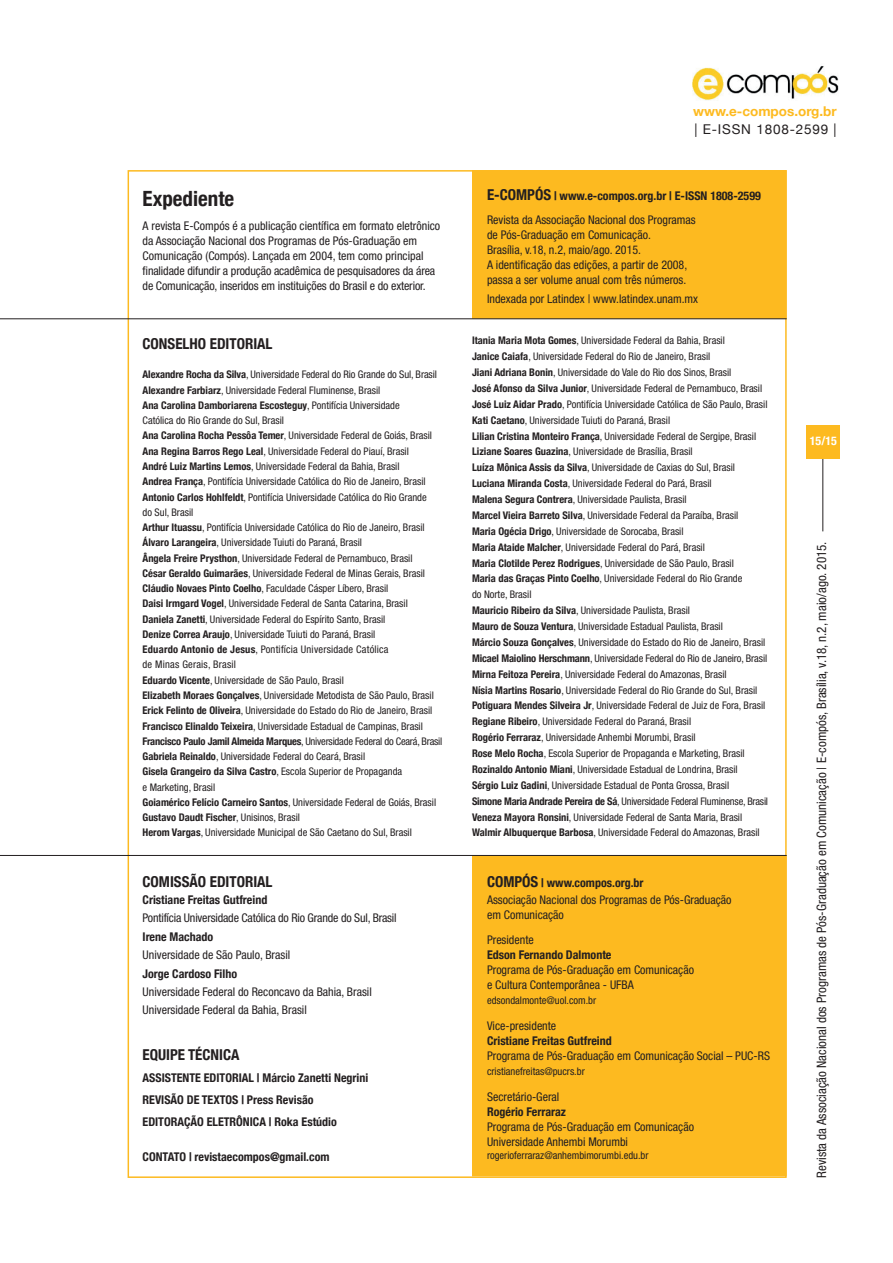
<style>
.page{position:relative;width:893px;height:1263px;background:#fff}
.page>*{position:absolute;margin:0;border:0;box-sizing:border-box;transform-origin:0 0}
.t1{font:700 condensed 21px "Helvetica Neue";color:#231f20}
.t2{font:700 condensed 15px "Helvetica Neue";color:#231f20}
.t3{font:700 13.5px "Helvetica Neue";color:#fdba20}
.t4{font:13.5px "Helvetica Neue";letter-spacing:.06em;color:#231f20}
.t5{font:condensed 13.05px "Helvetica Neue LT Std";color:#231f20}
.t6{font:condensed 12px/15px "Helvetica Neue LT Pro";color:#231f20}
.t7{font:700 condensed 12px/22px "Helvetica Neue";color:#231f20}
.t8{font:700 condensed 12px "Helvetica Neue";color:#fff}
.t9{font:condensed 10.5px/15.9px "Helvetica Neue LT Pro";color:#231f20}
.t10{font:700 condensed 10.5px "Helvetica Neue";color:#231f20}
.s1{font-family:"Helvetica Neue";font-weight:700}
.s2{font-family:"Helvetica Neue LT Pro";font-weight:400}
.s3{font-size:15px}
</style>
<div class="page">
<hr style="left:822px;top:455px;width:1px;height:76px;background:#231f20">
<div style="left:806px;top:425px;width:34px;height:33px;background:#fdba20"></div>
<img style="left:692px;top:66px;width:147px;height:34px">
<div style="left:472px;top:170px;width:315px;height:149px;background:#fdba20"></div>
<div style="left:472px;top:855px;width:315px;height:321px;background:#fdba20"></div>
<hr style="left:0;top:318px;width:787px;height:1px;background:#231f20">
<hr style="left:0;top:855px;width:787px;height:1px;background:#231f20">
<h1 class="t1" style="left:143px;top:181px;width:93px">Expediente</h1>
<p class="t6" style="left:143px;top:218px;width:299px">A revista E-Compós é a publicação científica em formato eletrônico da Associação Nacional dos Programas de Pós-Graduação em Comunicação (Compós). Lançada em 2004, tem como principal finalidade difundir a produção acadêmica de pesquisadores da área de Comunicação, inseridos em instituições do Brasil e do exterior.</p>
<h2 class="t2" style="left:143px;top:331px;width:131px">CONSELHO EDITORIAL</h2>
<p class="t9" style="left:143px;top:367px;width:296px;line-height:15.3px"><span class="s1">Alexandre Rocha da Silva</span>, Universidade Federal do Rio Grande do Sul, Brasil<br><span class="s1">Alexandre Farbiarz</span>, Universidade Federal Fluminense, Brasil</p>
<p class="t10" style="left:143px;top:396px;width:259px">Ana Carolina Damboriarena Escosteguy<span class="s2">, Pontifícia Universidade</span></p>
<p class="t9" style="left:143px;top:413px;width:301px;line-height:15.3px">Católica do Rio Grande do Sul, Brasil<br><span class="s1">Ana Carolina Rocha Pessôa Temer</span>, Universidade Federal de Goiás, Brasil <span class="s1">Ana Regina Barros Rego Leal</span>, Universidade Federal do Piauí, Brasil<br><span class="s1">André Luiz Martins Lemos</span>, Universidade Federal da Bahia, Brasil<br><span class="s1">Andrea França</span>, Pontifícia Universidade Católica do Rio de Janeiro, Brasil <span class="s1">Antonio Carlos Hohlfeldt</span>, Pontifícia Universidade Católica do Rio Grande<br>do Sul, Brasil<br><span class="s1">Arthur Ituassu</span>, Pontifícia Universidade Católica do Rio de Janeiro, Brasil <span class="s1">Álvaro Larangeira</span>, Universidade Tuiuti do Paraná, Brasil<br><span class="s1">Ângela Freire Prysthon</span>, Universidade Federal de Pernambuco, Brasil<br><span class="s1">César Geraldo Guimarães</span>, Universidade Federal de Minas Gerais, Brasil <span class="s1">Cláudio Novaes Pinto Coelho</span>, Faculdade Cásper Líbero, Brasil<br><span class="s1">Daisi Irmgard Vogel</span>, Universidade Federal de Santa Catarina, Brasil<br><span class="s1">Daniela Zanetti</span>, Universidade Federal do Espírito Santo, Brasil<br><span class="s1">Denize Correa Araujo</span>, Universidade Tuiuti do Paraná, Brasil<br><span class="s1">Eduardo Antonio de Jesus</span>, Pontifícia Universidade Católica<br>de Minas Gerais, Brasil<br><span class="s1">Eduardo Vicente</span>, Universidade de São Paulo, Brasil<br><span class="s1">Elizabeth Moraes Gonçalves</span>, Universidade Metodista de São Paulo, Brasil <span class="s1">Erick Felinto de Oliveira</span>, Universidade do Estado do Rio de Janeiro, Brasil <span class="s1">Francisco Elinaldo Teixeira</span>, Universidade Estadual de Campinas, Brasil <span class="s1">Francisco Paulo Jamil Almeida Marques</span>, Universidade Federal do Ceará, Brasil <span class="s1">Gabriela Reinaldo</span>, Universidade Federal do Ceará, Brasil</p>
<p class="t10" style="left:143px;top:763px;width:261px">Gisela Grangeiro da Silva Castro<span class="s2">, Escola Superior de Propaganda</span></p>
<p class="t9" style="left:143px;top:779px;width:295px;line-height:15.3px">e Marketing, Brasil<br><span class="s1">Goiamérico Felício Carneiro Santos</span>, Universidade Federal de Goiás, Brasil</p>
<p class="t10" style="left:143px;top:809px;width:159px">Gustavo Daudt Fischer<span class="s2">, Unisinos, Brasil</span></p>
<p class="t9" style="left:143px;top:825px;width:271px"><span class="s1">Herom Vargas</span>, Universidade Municipal de São Caetano do Sul, Brasil</p>
<h2 class="t2" style="left:143px;top:869px;width:131px">COMISSÃO EDITORIAL</h2>
<p class="t7" style="left:143px;top:888px;width:126px">Cristiane Freitas Gutfreind</p>
<p class="t6" style="left:143px;top:910px;width:256px">Pontifícia Universidade Católica do Rio Grande do Sul, Brasil</p>
<p class="t7" style="left:143px;top:925px;width:72px">Irene Machado</p>
<p class="t6" style="left:143px;top:947px;width:149px">Universidade de São Paulo, Brasil</p>
<p class="t7" style="left:143px;top:962px;width:96px">Jorge Cardoso Filho</p>
<p class="t6" style="left:143px;top:983px;width:231px;line-height:17.5px">Universidade Federal do Reconcavo da Bahia, Brasil<br>Universidade Federal da Bahia, Brasil</p>
<h2 class="t2" style="left:143px;top:1042px;width:98px">EQUIPE TÉCNICA</h2>
<p class="t7" style="left:143px;top:1066px;width:14px">Assistente</p>
<p class="t7" style="left:204px;top:1066px;width:7px">editorial</p>
<p class="t7" style="left:257px;top:1066px;width:113px">| Márcio Zanetti Negrini</p>
<p class="t7" style="left:143px;top:1088px;width:14px">Revisão</p>
<p class="t7" style="left:187px;top:1088px;width:7px">dete</p>
<p class="t7" style="left:213px;top:1088px;width:14px">xtos</p>
<p class="t7" style="left:143px;top:1088px;width:196px;text-indent:99px">| Press Revisão<br>EDITORAÇÃO ELETRÔNICA | Roka Estúdio</p>
<p class="t7" style="left:143px;top:1145px;width:188px">CONTATO | revistaecompos@gmail.com</p>
<p class="t3" style="left:693px;top:99px;width:145px">www.e-compos.org.br</p>
<p class="t4" style="left:694px;top:118px;width:144px">| E-ISSN 1808-2599 |</p>
<p class="t7" style="left:487px;top:184px;width:275px"><span class="s3">E-COMPÓS</span> | www.e-compos.org.br | E-ISSN 1808-2599</p>
<p class="t6" style="left:487px;top:212px;width:210px">Revista da Associação Nacional dos Programas de Pós-Graduação em Comunicação.<br>Brasília, v.18, n.2, maio/ago. 2015.<br>A identificação das edições, a partir de 2008, passa a ser volume anual com três números.</p>
<p class="t6" style="left:487px;top:291px;width:213px">Indexada por Latindex | www.latindex.unam.mx</p>
<p class="t9" style="left:472px;top:332px;width:298px"><span class="s1">Itania Maria Mota Gomes</span>, Universidade Federal da Bahia, Brasil<br><span class="s1">Janice Caiafa</span>, Universidade Federal do Rio de Janeiro, Brasil<br><span class="s1">Jiani Adriana Bonin</span>, Universidade do Vale do Rio dos Sinos, Brasil<br><span class="s1">José Afonso da Silva Junior</span>, Universidade Federal de Pernambuco, Brasil <span class="s1">José Luiz Aidar Prado</span>, Pontifícia Universidade Católica de São Paulo, Brasil <span class="s1">Kati Caetano</span>, Universidade Tuiuti do Paraná, Brasil<br><span class="s1">Lilian Cristina Monteiro França</span>, Universidade Federal de Sergipe, Brasil <span class="s1">Liziane Soares Guazina</span>, Universidade de Brasília, Brasil<br><span class="s1">Luíza Mônica Assis da Silva</span>, Universidade de Caxias do Sul, Brasil <span class="s1">Luciana Miranda Costa</span>, Universidade Federal do Pará, Brasil<br><span class="s1">Malena Segura Contrera</span>, Universidade Paulista, Brasil<br><span class="s1">Marcel Vieira Barreto Silva</span>, Universidade Federal da Paraíba, Brasil<br><span class="s1">Maria Ogécia Drigo</span>, Universidade de Sorocaba, Brasil<br><span class="s1">Maria Ataide Malcher</span>, Universidade Federal do Pará, Brasil<br><span class="s1">Maria Clotilde Perez Rodrigues</span>, Universidade de São Paulo, Brasil<br><span class="s1">Maria das Graças Pinto Coelho</span>, Universidade Federal do Rio Grande<br>do Norte, Brasil<br><span class="s1">Mauricio Ribeiro da Silva</span>, Universidade Paulista, Brasil<br><span class="s1">Mauro de Souza Ventura</span>, Universidade Estadual Paulista, Brasil<br><span class="s1">Márcio Souza Gonçalves</span>, Universidade do Estado do Rio de Janeiro, Brasil <span class="s1">Micael Maiolino Herschmann</span>, Universidade Federal do Rio de Janeiro, Brasil <span class="s1">Mirna Feitoza Pereira</span>, Universidade Federal do Amazonas, Brasil<br><span class="s1">Nísia Martins Rosario</span>, Universidade Federal do Rio Grande do Sul, Brasil <span class="s1">Potiguara Mendes Silveira Jr</span>, Universidade Federal de Juiz de Fora, Brasil <span class="s1">Regiane Ribeiro</span>, Universidade Federal do Paraná, Brasil<br><span class="s1">Rogério Ferraraz</span>, Universidade Anhembi Morumbi, Brasil<br><span class="s1">Rose Melo Rocha</span>, Escola Superior de Propaganda e Marketing, Brasil <span class="s1">Rozinaldo Antonio Miani</span>, Universidade Estadual de Londrina, Brasil<br><span class="s1">Sérgio Luiz Gadini</span>, Universidade Estadual de Ponta Grossa, Brasil<br><span class="s1">Simone Maria Andrade Pereira de Sá</span>, Universidade Federal Fluminense, Brasil <span class="s1">Veneza Mayora Ronsini</span>, Universidade Federal de Santa Maria, Brasil <span class="s1">Walmir Albuquerque Barbosa</span>, Universidade Federal do Amazonas, Brasil</p>
<p class="t7" style="left:487px;top:870px;width:158px"><span class="s3">COMPÓS</span> | www.compos.org.br</p>
<p class="t6" style="left:487px;top:892px;width:246px">Associação Nacional dos Programas de Pós-Graduação em Comunicação</p>
<p class="t6" style="left:487px;top:933px;width:48px">Presidente</p>
<p class="t7" style="left:487px;top:943px;width:126px">Edson Fernando Dalmonte</p>
<p class="t6" style="left:487px;top:963px;width:208px">Programa de Pós-Graduação em Comunicação e Cultura Contemporânea - UFBA</p>
<p class="t9" style="left:487px;top:993px;width:111px">edsondalmonte@uol.com.br</p>
<p class="t6" style="left:487px;top:1018px;width:71px">Vice-presidente</p>
<p class="t7" style="left:487px;top:1029px;width:126px">Cristiane Freitas Gutfreind</p>
<p class="t6" style="left:487px;top:1048px;width:284px">Programa de Pós-Graduação em Comunicação Social – PUC-RS</p>
<p class="t9" style="left:487px;top:1063px;width:99px">cristianefreitas@pucrs.br</p>
<p class="t6" style="left:487px;top:1089px;width:74px">Secretário-Geral</p>
<p class="t7" style="left:487px;top:1099px;width:80px">Rogério Ferraraz</p>
<p class="t6" style="left:487px;top:1119px;width:208px">Programa de Pós-Graduação em Comunicação<br>Universidade Anhembi Morumbi</p>
<p class="t9" style="left:487px;top:1147px;width:163px">rogerioferraraz@anhembimorumbi.edu.br</p>
<p class="t8" style="left:810px;top:431px;width:29px">15/15</p>
<p class="t5" style="left:814px;top:1178px;width:638px;rotate:-90deg">Revista da Associação Nacional dos Programas de Pós-Graduação em Comunicação | E-compós, Brasília, v.18, n.2, maio/ago. 2015.</p>
</div>
